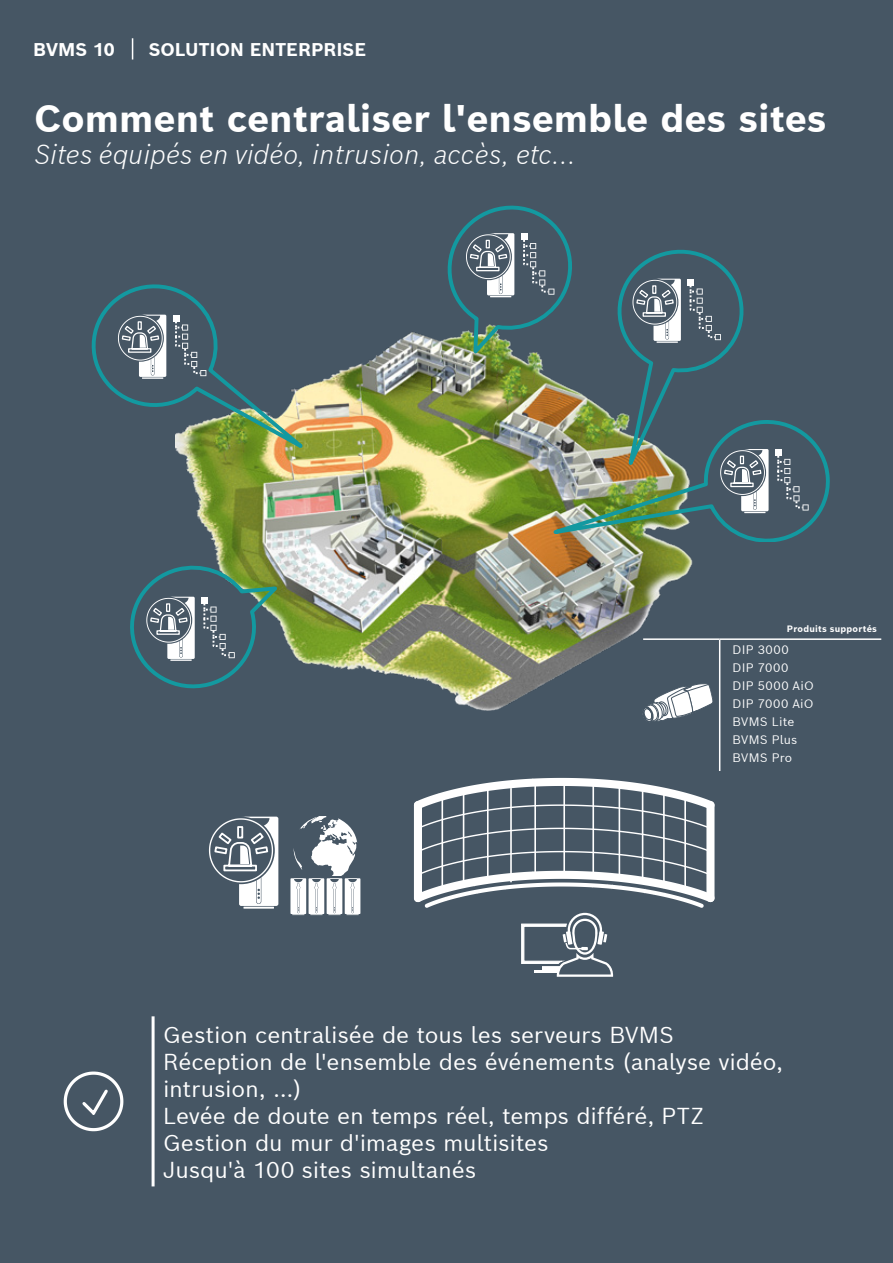
<style>
.page{position:relative;width:893px;height:1263px;background:#465664}
.page>*{position:absolute;margin:0;border:0;box-sizing:border-box;transform-origin:0 0}
.t1{font:700 37.5px "Bosch Sans";color:#fff}
.t2{font:italic 300 27px "Bosch Sans";color:#fff}
.Bosch_8_pt_Bold_Cent{font:22.5px/27px "Bosch Sans";letter-spacing:-.01em;color:#fff}
.t3{font:700 18px "Bosch Sans";color:#fff}
.Bosch_8_pt_Bold_Cent-2{font:12px "Bosch Sans";letter-spacing:.025em;color:#fff}
.Head_Name_Pink_Left{font:700 9px "Bosch Sans";letter-spacing:.025em;color:#fff}
</style>
<div class="page">
<svg style="left:132px;top:38px;width:1px;height:22px"></svg>
<img style="left:175px;top:297px;width:535px;height:428px">
<hr style="left:243px;top:907px;width:31px;height:2px;background:#fff">
<svg style="left:290px;top:816px;width:70px;height:99px"></svg>
<svg style="left:209px;top:817px;width:69px;height:89px"></svg>
<svg style="left:414px;top:778px;width:300px;height:199px;background:#687581"></svg>
<hr style="left:534px;top:970px;width:25px;height:3px;background:#fff">
<hr style="left:152px;top:1016px;width:3px;height:170px;background:#fff">
<svg style="left:64px;top:1071px;width:59px;height:60px;background:#6a7782"></svg>
<svg style="left:91px;top:284px;width:212px;height:164px;background:#546a6d"></svg>
<svg style="left:129px;top:564px;width:148px;height:124px;background:#556f72"></svg>
<hr style="left:643px;top:638px;width:77px;height:2px;background:#fff">
<hr style="left:720px;top:638px;width:161px;height:2px;background:#fff">
<hr style="left:719px;top:640px;width:1px;height:131px;background:#fff">
<svg style="left:641px;top:683px;width:73px;height:40px"></svg>
<img style="left:407px;top:179px;width:423px;height:363px">
<p class="t3" style="left:33px;top:38px;width:83px">BVMS 10</p>
<p class="t3" style="left:149px;top:38px;width:219px">SOLUTION ENTERPRISE</p>
<p class="t1" style="left:34px;top:93px;width:794px">Comment centraliser l'ensemble des sites</p>
<p class="t2" style="left:34px;top:137px;width:544px">Sites équipés en vidéo, intrusion, accès, etc...</p>
<p class="Head_Name_Pink_Left" style="left:787px;top:623px;width:92px">Produits supportés</p>
<p class="Bosch_8_pt_Bold_Cent-2" style="left:732px;top:641px;width:58px">DIP 3000</p>
<p class="Bosch_8_pt_Bold_Cent-2" style="left:732px;top:659px;width:57px">DIP 7000</p>
<p class="Bosch_8_pt_Bold_Cent-2" style="left:732px;top:677px;width:83px">DIP 5000 AiO</p>
<p class="Bosch_8_pt_Bold_Cent-2" style="left:732px;top:695px;width:83px">DIP 7000 AiO</p>
<p class="Bosch_8_pt_Bold_Cent-2" style="left:732px;top:713px;width:63px">BVMS Lite</p>
<p class="Bosch_8_pt_Bold_Cent-2" style="left:732px;top:731px;width:66px">BVMS Plus</p>
<p class="Bosch_8_pt_Bold_Cent-2" style="left:732px;top:749px;width:61px">BVMS Pro</p>
<p class="Bosch_8_pt_Bold_Cent" style="left:163px;top:1020px;width:513px">Gestion centralisée de tous les serveurs BVMS</p>
<p class="Bosch_8_pt_Bold_Cent" style="left:163px;top:1047px;width:622px">Réception de l'ensemble des événements (analyse vidéo, intrusion, ...)</p>
<p class="Bosch_8_pt_Bold_Cent" style="left:163px;top:1101px;width:543px">Levée de doute en temps réel, temps différé, PTZ</p>
<p class="Bosch_8_pt_Bold_Cent" style="left:163px;top:1128px;width:387px">Gestion du mur d'images multisites</p>
<p class="Bosch_8_pt_Bold_Cent" style="left:163px;top:1155px;width:315px">Jusqu'à 100 sites simultanés</p>
</div>
